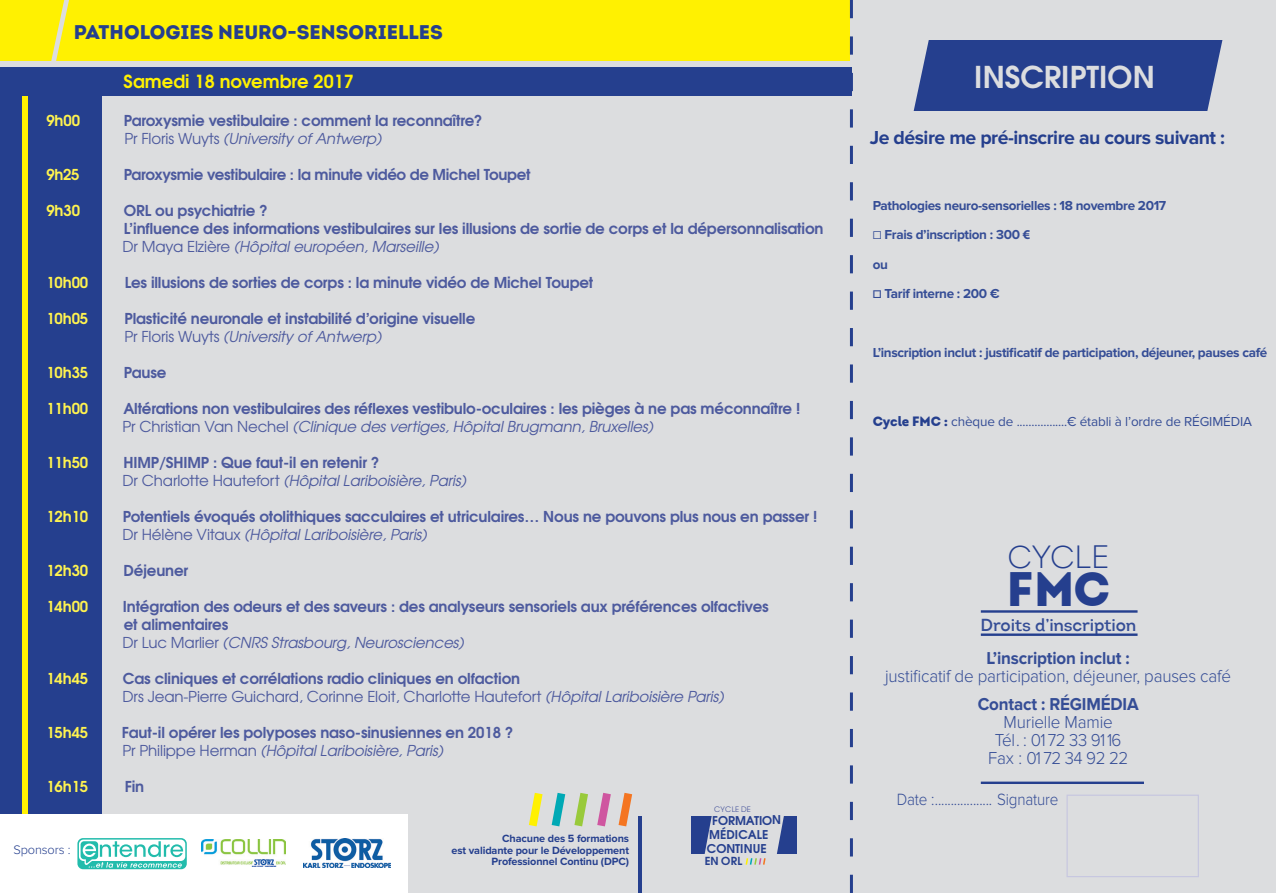
<style>
.page{position:relative;width:1276px;height:893px;background:#dcdddf}
.page>*{position:absolute;margin:0;border:0;box-sizing:border-box;transform-origin:0 0}
.t1{font:900 48.15px "Intro";color:#253f8e}
.t2{font:300 32.1px "Intro";letter-spacing:-.01em;color:#253f8e}
.t3{font:700 30px "Te X Gyre Adventor";color:#dcdddf}
.t4{font:900 19.65px "Intro";color:#253f8e}
.t5{font:700 19.5px "Proxima Nova";letter-spacing:-.025em;color:#253f8e}
.t6{font:700 18px "Te X Gyre Adventor";color:#fff101}
.t7{font:300 17.85px/18.1px "Proxima Nova";letter-spacing:-.01em;color:#354d96;text-align:center;scale:.95 1}
.t8{font:700 17.85px "Proxima Nova";letter-spacing:-.01em;color:#354d96;scale:.95 1}
.t9{font:17.4px "Intro";letter-spacing:-.01em;color:#354d96}
.t10{font:300 16.95px "Proxima Nova";letter-spacing:-.01em;color:#354d96;scale:.9 1}
.t11{font:700 15px/18px "Te X Gyre Adventor";letter-spacing:-.01em;color:#4d5a9e}
.t12{font:15px/18px "Te X Gyre Adventor";letter-spacing:-.01em;color:#4d5a9e}
.t13{font:700 15px "Te X Gyre Adventor";letter-spacing:-.01em;color:#fff34f}
.t14{font:700 13.5px/29.5px "Proxima Nova";letter-spacing:-.025em;color:#354d96}
.t15{font:13.5px "Proxima Nova";letter-spacing:-.01em;color:#354d96}
.t16{font:300 12.75px "Proxima Nova";letter-spacing:-.01em;color:#253f8e}
.t17{font:700 12.15px "Te X Gyre Adventor";color:#253f8e}
.t18{font:700 12.15px "Te X Gyre Adventor";letter-spacing:-.02em;color:#253f8e}
.t19{font:700 11.1px "Te X Gyre Adventor";color:#253f8e}
.t20{font:700 10.8px/11.7px "Proxima Nova";letter-spacing:-.01em;color:#253f8e;text-align:right}
.t21{font:7.5px "Te X Gyre Adventor";letter-spacing:.015em;color:#4d5a9e}
.s1{font-weight:400}
.s2{font-weight:400;font-style:italic}
.s3{font-weight:700}
.s4{font-style:italic}
.s5{font-family:"Myriad Pro"}
.s6{font-family:"Intro";font-weight:900;color:#253f8e}
</style>
<div class="page">
<hr style="left:981px;top:782px;width:163px;height:2px;background:#253f8e">
<hr style="left:981px;top:610px;width:156px;height:3px;background:#253f8e">
<hr style="left:981px;top:633px;width:156px;height:3px;background:#253f8e">
<div style="left:1066px;top:795px;width:133px;height:82px;border:1px solid #c7c7e0"></div>
<div style="left:0;top:0;width:850px;height:60px;background:#fff101"></div>
<div style="left:0;top:89px;width:102px;height:737px;background:#253f8e"></div>
<div style="left:22px;top:89px;width:6px;height:730px;background:#fff101"></div>
<div style="left:0;top:67px;width:851px;height:29px;background:#253f8e"></div>
<div style="left:0;top:815px;width:407px;height:78px;background:#fff"></div>
<svg style="left:78px;top:867px;width:108px;height:3px"></svg>
<svg style="left:77px;top:838px;width:110px;height:31px"></svg>
<svg style="left:79px;top:840px;width:106px;height:28px"></svg>
<img style="left:201px;top:839px;width:84px;height:28px">
<img style="left:303px;top:839px;width:88px;height:28px">
<div style="left:896px;top:41px;width:380px;height:70px;background:#253f8e"></div>
<svg style="left:1206px;top:40px;width:70px;height:71px;background:#c4c8d4"></svg>
<hr style="left:638px;top:816px;width:3px;height:77px;background:#253f8e">
<svg style="left:529px;top:793px;width:13px;height:33px"></svg>
<svg style="left:551px;top:793px;width:14px;height:33px"></svg>
<svg style="left:574px;top:793px;width:14px;height:33px"></svg>
<svg style="left:597px;top:793px;width:14px;height:33px"></svg>
<svg style="left:618px;top:793px;width:14px;height:33px"></svg>
<div style="left:691px;top:816px;width:106px;height:37px;background:#253f8e"></div>
<svg style="left:702px;top:816px;width:83px;height:49px"></svg>
<svg style="left:850px;top:0;width:82px;height:893px"></svg>
<svg style="left:51px;top:0;width:18px;height:61px"></svg>
<h3 class="t4" style="left:74px;top:19px;width:371px">PATHOLOGIES NEURO-SENSORIELLES</h3>
<p class="t6" style="left:124px;top:66px;width:232px">Samedi 18 novembre 2017</p>
<p class="t13" style="left:46px;top:108px;width:35px">9h00</p>
<p class="t11" style="left:124px;top:110px;width:360px">Paroxysmie vestibulaire : comment la reconnaître?<br><span class="s1">Pr Floris Wuyts</span> <span class="s2">(University of Antwerp)</span></p>
<p class="t13" style="left:46px;top:162px;width:35px">9h25</p>
<p class="t11" style="left:124px;top:164px;width:408px">Paroxysmie vestibulaire : la minute vidéo de Michel Toupet</p>
<p class="t13" style="left:46px;top:198px;width:35px">9h30</p>
<p class="t11" style="left:122px;top:200px;width:702px">ORL ou psychiatrie ?<br>L’influence des informations vestibulaires sur les illusions de sortie de corps et la dépersonnalisation<br><span class="s1">Dr Maya Elzière</span> <span class="s2">(Hôpital européen, Marseille)</span></p>
<p class="t13" style="left:46px;top:270px;width:43px">10h00</p>
<p class="t11" style="left:125px;top:272px;width:470px">Les illusions de sorties de corps : la minute vidéo de Michel Toupet</p>
<p class="t13" style="left:46px;top:306px;width:43px">10h05</p>
<p class="t11" style="left:124px;top:308px;width:352px">Plasticité neuronale et instabilité d’origine visuelle<br><span class="s1">Pr Floris Wuyts</span> <span class="s2">(University of Antwerp)</span></p>
<p class="t13" style="left:46px;top:360px;width:43px">10h35</p>
<p class="t11" style="left:124px;top:362px;width:44px">Pause</p>
<p class="t13" style="left:46px;top:396px;width:43px">11h00</p>
<p class="t11" style="left:122px;top:398px;width:679px">Altérations non vestibulaires des réflexes vestibulo-oculaires : les pièges à ne pas méconnaître !<br><span class="s1">Pr Christian Van Nechel</span> <span class="s2">(Clinique des vertiges, Hôpital Brugmann, Bruxelles)</span></p>
<p class="t13" style="left:46px;top:450px;width:43px">11h50</p>
<p class="t11" style="left:122px;top:452px;width:346px">HIMP/SHIMP : Que faut-il en retenir ?<br><span class="s1">Dr Charlotte Hautefort</span> <span class="s2">(Hôpital Lariboisière, Paris)</span></p>
<p class="t13" style="left:46px;top:504px;width:43px">12h10</p>
<p class="t11" style="left:122px;top:506px;width:696px">Potentiels évoqués otolithiques sacculaires et utriculaires… Nous ne pouvons plus nous en passer !<br><span class="s1">Dr Hélène Vitaux</span> <span class="s2">(Hôpital Lariboisière, Paris)</span></p>
<p class="t13" style="left:46px;top:558px;width:43px">12h30</p>
<p class="t11" style="left:123px;top:560px;width:66px">Déjeuner</p>
<p class="t13" style="left:46px;top:594px;width:43px">14h00</p>
<p class="t11" style="left:122px;top:596px;width:648px">Intégration des odeurs et des saveurs : des analyseurs sensoriels aux préférences olfactives et alimentaires<br><span class="s1">Dr Luc Marlier</span> <span class="s2">(CNRS Strasbourg, Neurosciences)</span></p>
<p class="t13" style="left:46px;top:666px;width:43px">14h45</p>
<p class="t12" style="left:122px;top:669px;width:603px"><span class="s3">Cas cliniques et corrélations radio cliniques en olfaction<br></span>Drs Jean-Pierre Guichard, Corinne Eloit, Charlotte Hautefort <span class="s4">(Hôpital Lariboisière Paris)</span></p>
<p class="t13" style="left:46px;top:720px;width:43px">15h45</p>
<p class="t11" style="left:122px;top:722px;width:393px">Faut-il opérer les polyposes naso-sinusiennes en 2018 ?<br><span class="s1">Pr Philippe Herman</span> <span class="s2">(Hôpital Lariboisière, Paris)</span></p>
<p class="t13" style="left:46px;top:774px;width:43px">16h15</p>
<p class="t11" style="left:125px;top:776px;width:21px">Fin</p>
<p class="t21" style="left:714px;top:803px;width:38px">CYCLE DE</p>
<p class="t18" style="left:712px;top:809px;width:71px">FORMATION</p>
<p class="t19" style="left:705px;top:851px;width:39px">EN ORL</p>
<p class="t17" style="left:709px;top:824px;width:61px">MÉDICALE</p>
<p class="t16" style="left:13px;top:843px;width:58px">Sponsors :</p>
<p class="t20" style="left:451px;top:833px;width:179px">Chacune des 5 formations<br>est validante pour le Développement<br>Professionnel Continu (DPC)</p>
<p class="t17" style="left:707px;top:838px;width:61px">CONTINUE</p>
<h3 class="t3" style="left:974px;top:51px;width:182px">INSCRIPTION</h3>
<h3 class="t5" style="left:870px;top:126px;width:357px">Je désire me pré-inscrire au cours suivant :</h3>
<p class="t14" style="left:873px;top:191px;width:295px">Pathologies neuro-sensorielles : 18 novembre 2017 <span class="s1">☐</span> Frais d’inscription : 300 <span class="s5">€<br></span>ou<br>☐ Tarif interne : 200 €</p>
<p class="t14" style="left:873px;top:338px;width:396px">L’inscription inclut : justificatif de participation, déjeuner, pauses café</p>
<p class="t15" style="left:873px;top:413px;width:381px"><span class="s6">Cycle FMC :</span> chèque de .................€ établi à l’ordre de RÉGIMÉDIA</p>
<h2 class="t2" style="left:1007px;top:537px;width:103px">CYCLE</h2>
<h1 class="t1" style="left:1007px;top:558px;width:105px">FMC</h1>
<p class="t9" style="left:980px;top:613px;width:157px">Droits d’inscription</p>
<p class="t8" style="left:986px;top:648px;width:152px">L’inscription inclut :</p>
<p class="t7" style="left:885px;top:668px;width:366px">justificatif de participation, déjeuner, pauses café</p>
<p class="t8" style="left:977px;top:693px;width:171px">Contact : RÉGIMÉDIA</p>
<p class="t7" style="left:988px;top:713px;width:149px">Murielle Mamie<br>Tél. : 01 72 33 91 16<br>Fax : 01 72 34 92 22</p>
<p class="t10" style="left:897px;top:790px;width:181px">Date :.................. Signature</p>
</div>
